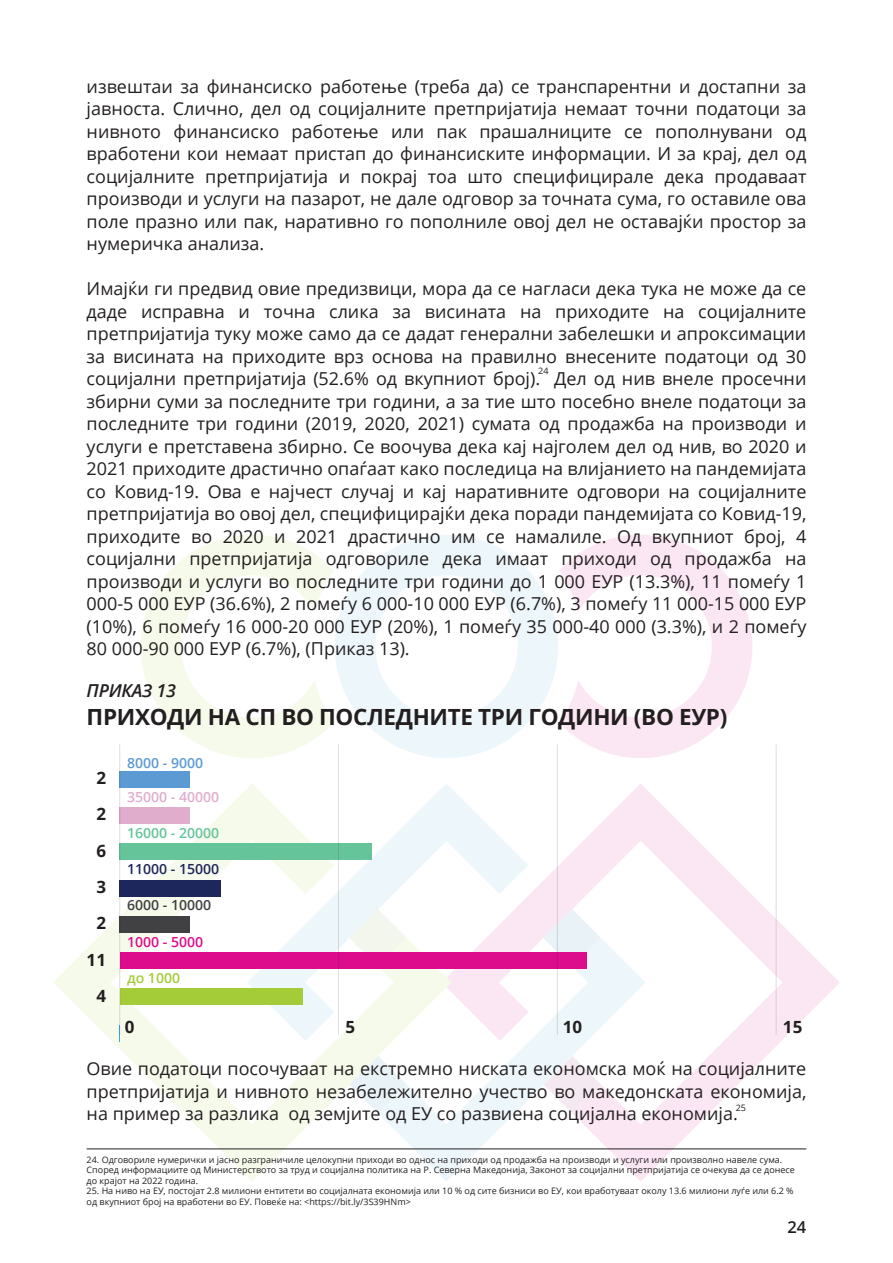
<style>
.page{position:relative;width:893px;height:1263px;background:#fff}
.page>*{position:absolute;margin:0;border:0;box-sizing:border-box;transform-origin:0 0}
.t1{font:700 22.35px "Open Sans";letter-spacing:-.015em;color:#231f20}
.t2{font:17.85px/22.5px "Open Sans";color:#231f20;text-align:justify}
.t3{font:italic 600 17.85px "Open Sans";letter-spacing:-.015em;color:#231f20}
.t4{font:700 16.8px/36.3px "Open Sans";color:#231f20;text-align:center}
.t5{font:600 16.5px "Open Sans";color:#231f20}
.t6{font:600 13.95px "Open Sans";color:#1d275b}
.t7{font:600 13.95px "Open Sans";color:#66c49b}
.t8{font:600 13.95px "Open Sans";color:#e0adcd}
.t9{font:600 13.95px "Open Sans";color:#414042}
.t10{font:600 13.95px "Open Sans";color:#dd0c8c}
.t11{font:600 13.95px "Open Sans";color:#5c9ad3}
.t12{font:600 13.95px "Open Sans";color:#a4cc39}
.t13{font:8.85px/10.5px "Open Sans";color:#231f20}
</style>
<div class="page">
<svg style="left:451px;top:783px;width:389px;height:398px"></svg>
<svg style="left:544px;top:1056px;width:57px;height:57px"></svg>
<svg style="left:543px;top:909px;width:58px;height:57px"></svg>
<svg style="left:140px;top:535px;width:194px;height:223px"></svg>
<svg style="left:559px;top:535px;width:193px;height:223px"></svg>
<svg style="left:335px;top:535px;width:223px;height:223px"></svg>
<svg style="left:53px;top:784px;width:398px;height:397px"></svg>
<div style="left:120px;top:771px;width:70px;height:16px;background:#5c9ad3"></div>
<div style="left:120px;top:807px;width:70px;height:17px;background:#e0adcd"></div>
<div style="left:120px;top:843px;width:252px;height:17px;background:#66c49b"></div>
<div style="left:120px;top:880px;width:101px;height:16px;background:#1d275b"></div>
<div style="left:120px;top:916px;width:70px;height:16px;background:#414042"></div>
<div style="left:120px;top:952px;width:467px;height:17px;background:#dd0c8c"></div>
<div style="left:120px;top:989px;width:182px;height:16px;background:#a4cc39"></div>
<hr style="left:776px;top:744px;width:1px;height:291px;background:#231f20">
<hr style="left:119px;top:744px;width:1px;height:291px;background:#231f20">
<hr style="left:338px;top:744px;width:1px;height:291px;background:#231f20">
<hr style="left:557px;top:744px;width:1px;height:291px;background:#231f20">
<hr style="left:87px;top:1149px;width:719px;height:1px;background:#231f20">
<p class="t2" style="left:87px;top:74px;width:721px">извештаи за финансиско работење (треба да) се транспарентни и достапни за јавноста. Слично, дел од социјалните претпријатија немаат точни податоци за нивното финансиско работење или пак прашалниците се пополнувани од вработени кои немаат пристап до финансиските информации. И за крај, дел од социјалните претпријатија и покрај тоа што специфицирале дека продаваат производи и услуги на пазарот, не дале одговор за точната сума, го оставиле ова поле празно или пак, наративно го пополниле овој дел не оставајќи простор за нумеричка анализа.</p>
<p class="t2" style="left:87px;top:277px;width:721px">Имајќи ги предвид овие предизвици, мора да се нагласи дека тука не може да се даде исправна и точна слика за висината на приходите на социјалните претпријатија туку може само да се дадат генерални забелешки и апроксимации за висината на приходите врз основа на правилно внесените податоци од 30 социјални претпријатија (52.6% од вкупниот број). Дел од нив внеле просечни збирни суми за последните три години, а за тие што посебно внеле податоци за последните три години (2019, 2020, 2021) сумата од продажба на производи и услуги е претставена збирно. Се воочува дека кај најголем дел од нив, во 2020 и 2021 приходите драстично опаѓаат како последица на влијанието на пандемијата со Ковид-19. Ова е најчест случај и кај наративните одговори на социјалните претпријатија во овој дел, специфицирајќи дека поради пандемијата со Ковид-19, приходите во 2020 и 2021 драстично им се намалиле. Од вкупниот број, 4 социјални претпријатија одговориле дека имаат приходи од продажба на производи и услуги во последните три години до 1 000 ЕУР (13.3%), 11 помеѓу 1<br>000-5 000 ЕУР (36.6%), 2 помеѓу 6 000-10 000 ЕУР (6.7%), 3 помеѓу 11 000-15 000 ЕУР (10%), 6 помеѓу 16 000-20 000 ЕУР (20%), 1 помеѓу 35 000-40 000 (3.3%), и 2 помеѓу 80 000-90 000 ЕУР (6.7%), (Приказ 13).</p>
<p class="t13" style="left:538px;top:366px;width:12px">24</p>
<p class="t3" style="left:87px;top:678px;width:91px">ПРИКАЗ 13</p>
<p class="t1" style="left:87px;top:701px;width:642px">ПРИХОДИ НА СП ВО ПОСЛЕДНИТЕ ТРИ ГОДИНИ (ВО ЕУР)</p>
<p class="t4" style="left:87px;top:759px;width:21px">2<br>2<br>6<br>3<br>2<br>11<br>4</p>
<p class="t11" style="left:127px;top:753px;width:78px">8000 - 9000</p>
<p class="t8" style="left:127px;top:787px;width:94px">35000 - 40000</p>
<p class="t7" style="left:127px;top:823px;width:94px">16000 - 20000</p>
<p class="t6" style="left:127px;top:859px;width:94px">11000 - 15000</p>
<p class="t9" style="left:127px;top:895px;width:86px">6000 - 10000</p>
<p class="t10" style="left:127px;top:932px;width:78px">1000 - 5000</p>
<p class="t12" style="left:127px;top:968px;width:55px">до 1000</p>
<p class="t4" style="left:125px;top:1008px;width:11px">0</p>
<p class="t4" style="left:345px;top:1008px;width:11px">5</p>
<p class="t4" style="left:563px;top:1008px;width:21px">10</p>
<p class="t4" style="left:783px;top:1008px;width:21px">15</p>
<p class="t2" style="left:87px;top:1057px;width:721px">Овие податоци посочуваат на екстремно ниската економска моќ на социјалните претпријатија и нивното незабележително учество во македонската економија, на пример за разлика од земјите од ЕУ со развиена социјална економија.</p>
<p class="t13" style="left:87px;top:1154px;width:710px">24. Одговориле нумерички и јасно разграничиле целокупни приходи во однос на приходи од продажба на производи и услуги или произволно навеле сума.<br>Според информациите од Министерството за труд и социјална политика на Р. Северна Македонија, Законот за социјални претпријатија се очекува да се донесе до крајот на 2022 година.</p>
<p class="t13" style="left:87px;top:1185px;width:709px">25. На ниво на ЕУ, постојат 2.8 милиони ентитети во социјалната економија или 10 % од сите бизниси во ЕУ, кои вработуваат околу 13.6 милиони луѓе или 6.2 % од вкупниот број на вработени во ЕУ. Повеќе на: &lt;https://bit.ly/3S39HNm&gt;</p>
<p class="t13" style="left:736px;top:1102px;width:12px">25</p>
<p class="t5" style="left:787px;top:1216px;width:20px">24</p>
</div>
